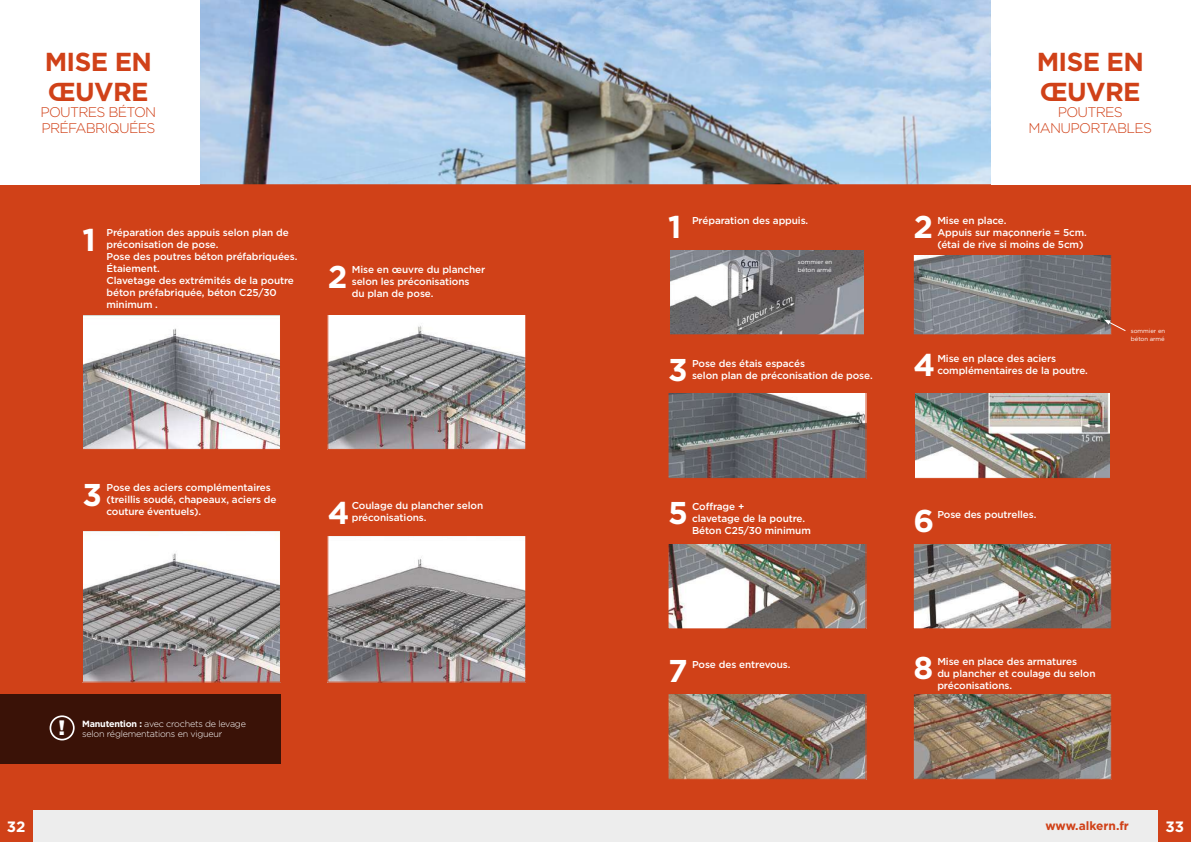
<style>
.page{position:relative;width:1191px;height:842px;background:#fff}
.page>*{position:absolute;margin:0;border:0;box-sizing:border-box;transform-origin:0 0}
.t1{font:700 31.5px "Gotham";color:#fff}
.t2{font:700 26px/30px "Gotham";letter-spacing:-.025em;color:#d04118}
.t3{font:900 20.9px "Gotham";color:#fff}
.t4{font:700 15px "Gotham";color:#fff}
.t5{font:300 14px/16px "Gotham";letter-spacing:-.05em;color:#d04118}
.t6{font:700 12px "Gotham";color:#d04118}
.t7{font:500 10px/12px "Gotham";letter-spacing:-.01em;color:#fff}
.t8{font:300 9px "Gotham";letter-spacing:-.025em;color:#fff}
.t9{font:6px/8px "Gotham";letter-spacing:-.01em;color:#fff}
.s1{font-weight:700}
</style>
<div class="page">
<div style="left:0;top:180px;width:1191px;height:662px;background:#d04118"></div>
<img style="left:199px;top:0;width:793px;height:184px">
<img style="left:670px;top:250px;width:193px;height:83px">
<div style="left:668px;top:215px;width:198px;height:120px;border:1px solid #d04118"></div>
<img style="left:670px;top:393px;width:194px;height:84px">
<div style="left:668px;top:358px;width:198px;height:121px;border:1px solid #d04118"></div>
<img style="left:670px;top:544px;width:194px;height:83px">
<div style="left:668px;top:509px;width:198px;height:120px;border:1px solid #d04118"></div>
<img style="left:670px;top:694px;width:194px;height:83px">
<div style="left:668px;top:659px;width:198px;height:120px;border:1px solid #d04118"></div>
<img style="left:84px;top:315px;width:195px;height:133px">
<div style="left:82px;top:280px;width:199px;height:170px;border:1px solid #d04118"></div>
<img style="left:329px;top:315px;width:195px;height:133px">
<div style="left:327px;top:280px;width:199px;height:170px;border:1px solid #d04118"></div>
<img style="left:915px;top:256px;width:194px;height:77px">
<div style="left:913px;top:215px;width:198px;height:120px;border:1px solid #d04118"></div>
<img style="left:915px;top:393px;width:194px;height:84px">
<div style="left:913px;top:358px;width:198px;height:121px;border:1px solid #d04118"></div>
<img style="left:915px;top:544px;width:194px;height:83px">
<div style="left:913px;top:509px;width:198px;height:120px;border:1px solid #d04118"></div>
<img style="left:915px;top:694px;width:194px;height:83px">
<div style="left:668px;top:215px;width:198px;height:35px;background:#d04118"></div>
<div style="left:668px;top:358px;width:198px;height:35px;background:#d04118"></div>
<div style="left:668px;top:509px;width:198px;height:35px;background:#d04118"></div>
<div style="left:668px;top:659px;width:198px;height:35px;background:#d04118"></div>
<div style="left:82px;top:268px;width:199px;height:35px;background:#d04118"></div>
<div style="left:327px;top:280px;width:199px;height:35px;background:#d04118"></div>
<div style="left:913px;top:215px;width:198px;height:35px;background:#d04118"></div>
<div style="left:913px;top:358px;width:198px;height:35px;background:#d04118"></div>
<div style="left:913px;top:509px;width:198px;height:35px;background:#d04118"></div>
<div style="left:0;top:0;width:199px;height:184px;background:#fff"></div>
<div style="left:992px;top:0;width:199px;height:184px;background:#fff"></div>
<img style="left:84px;top:531px;width:195px;height:149px">
<div style="left:82px;top:513px;width:199px;height:169px;border:1px solid #d04118"></div>
<img style="left:329px;top:537px;width:195px;height:143px">
<div style="left:327px;top:513px;width:199px;height:169px;border:1px solid #d04118"></div>
<div style="left:0;top:694px;width:281px;height:70px;background:#3a1207"></div>
<div style="left:50px;top:715px;width:25px;height:25px;border:2px solid #fff;border-radius:50%"></div>
<svg style="left:1104px;top:320px;width:22px;height:11px"></svg>
<div style="left:0;top:810px;width:1191px;height:32px;background:#ededed"></div>
<div style="left:0;top:810px;width:33px;height:32px;background:#d04118"></div>
<div style="left:1158px;top:810px;width:33px;height:32px;background:#d04118"></div>
<h2 class="t2" style="left:45px;top:47px;width:109px">MISE EN<br>ŒUVRE</h2>
<h3 class="t5" style="left:40px;top:104px;width:117px">POUTRES BÉTON<br>PRÉFABRIQUÉES</h3>
<h1 class="t1" style="left:82px;top:219px;width:15px">1</h1>
<p class="t7" style="left:106px;top:226px;width:192px">Préparation des appuis selon plan de préconisation de pose.<br>Pose des poutres béton préfabriquées.<br>Étaiement.<br>Clavetage des extrémités de la poutre béton préfabriquée, béton C25/30 minimum .</p>
<h1 class="t1" style="left:328px;top:256px;width:21px">2</h1>
<p class="t7" style="left:352px;top:263px;width:135px">Mise en œuvre du plancher selon les préconisations<br>du plan de pose.</p>
<p class="t7" style="left:106px;top:481px;width:171px">Pose des aciers complémentaires (treillis soudé, chapeaux, aciers de couture éventuels).</p>
<h1 class="t1" style="left:82px;top:473px;width:21px">3</h1>
<p class="t7" style="left:352px;top:499px;width:133px">Coulage du plancher selon préconisations.</p>
<h1 class="t1" style="left:328px;top:492px;width:23px">4</h1>
<p class="t8" style="left:82px;top:718px;width:165px"><span class="s1">Manutention :</span> avec crochets de levage</p>
<h3 class="t3" style="left:59px;top:713px;width:8px">!</h3>
<p class="t8" style="left:82px;top:728px;width:142px">selon réglementations en vigueur</p>
<h2 class="t2" style="left:1036px;top:47px;width:109px">MISE EN<br>ŒUVRE</h2>
<h3 class="t5" style="left:1028px;top:104px;width:125px;text-align:center">POUTRES<br>MANUPORTABLES</h3>
<h1 class="t1" style="left:668px;top:206px;width:15px">1</h1>
<p class="t7" style="left:692px;top:214px;width:118px">Préparation des appuis.</p>
<h1 class="t1" style="left:913px;top:206px;width:21px">2</h1>
<p class="t7" style="left:937px;top:214px;width:151px">Mise en place.<br>Appuis sur maçonnerie = 5cm. (étai de rive si moins de 5cm)</p>
<p class="t9" style="left:798px;top:258px;width:36px">sommier en béton armé</p>
<p class="t9" style="left:1130px;top:326px;width:36px">sommier en béton armé</p>
<h1 class="t1" style="left:668px;top:349px;width:21px">3</h1>
<p class="t7" style="left:692px;top:358px;width:182px">Pose des étais espacés<br>selon plan de préconisation de pose.</p>
<h1 class="t1" style="left:913px;top:344px;width:23px">4</h1>
<p class="t7" style="left:937px;top:352px;width:152px">Mise en place des aciers complémentaires de la poutre.</p>
<h1 class="t1" style="left:668px;top:492px;width:21px">5</h1>
<p class="t7" style="left:692px;top:500px;width:120px">Coffrage +<br>clavetage de la poutre.<br>Béton C25/30 minimum</p>
<h1 class="t1" style="left:913px;top:500px;width:22px">6</h1>
<p class="t7" style="left:937px;top:508px;width:101px">Pose des poutrelles.</p>
<h1 class="t1" style="left:668px;top:650px;width:21px">7</h1>
<p class="t7" style="left:692px;top:658px;width:100px">Pose des entrevous.</p>
<h1 class="t1" style="left:913px;top:647px;width:21px">8</h1>
<p class="t7" style="left:937px;top:655px;width:160px">Mise en place des armatures<br>du plancher et coulage du selon préconisations.</p>
<h3 class="t4" style="left:7px;top:817px;width:20px">32</h3>
<p class="t6" style="left:1045px;top:817px;width:85px">www.alkern.fr</p>
<h3 class="t4" style="left:1165px;top:817px;width:20px">33</h3>
</div>
